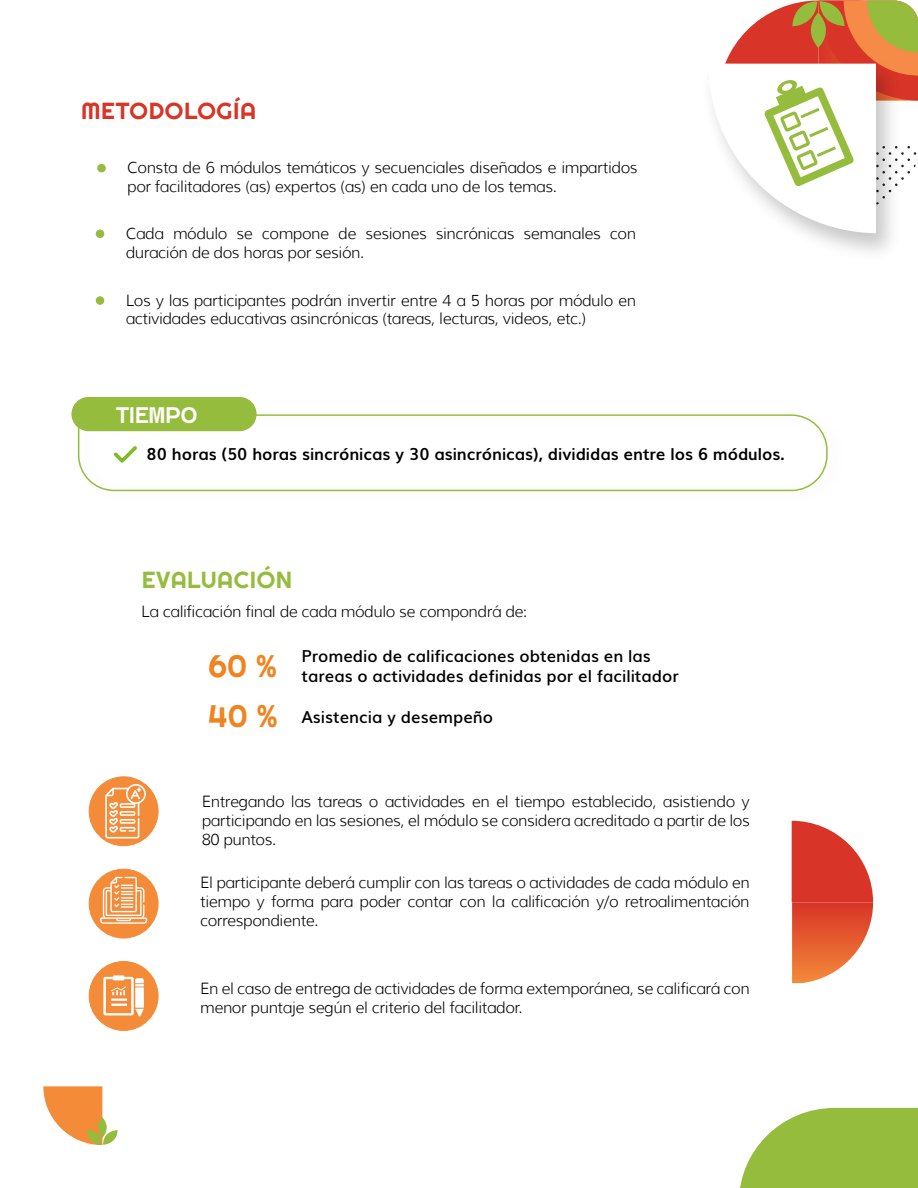
<style>
.page{position:relative;width:918px;height:1188px;background:#fff}
.page>*{position:absolute;margin:0;border:0;box-sizing:border-box;transform-origin:0 0}
.t1{font:31.2px/50.4px "Righteous";color:#f08421}
.t2{font:23.25px "Righteous";letter-spacing:.025em;color:#d83427}
.t3{font:23.25px "Righteous";letter-spacing:.025em;color:#95bc3d}
.t4{font:700 22.5px "Acworth";color:#fff}
.t5{font:600 16.5px/19.8px "Muli";color:#000}
.t6{font:700 16.5px "Muli";color:#000}
.t7{font:300 15.75px/18.9px "Muli";letter-spacing:-.025em;color:#000}
</style>
<div class="page">
<div style="left:97px;top:164px;width:9px;height:8px;background:#95bc3d;border-radius:50%"></div>
<div style="left:96px;top:230px;width:8px;height:8px;background:#95bc3d;border-radius:50%"></div>
<div style="left:96px;top:296px;width:8px;height:9px;background:#95bc3d;border-radius:50%"></div>
<div style="left:89px;top:777px;width:69px;height:69px;background:#f38b39;border-radius:50%"></div>
<div style="left:89px;top:776px;width:69px;height:70px;border:1px solid #f38b39;border-radius:50%"></div>
<div style="left:89px;top:869px;width:69px;height:69px;background:#f38b39;border-radius:50%"></div>
<div style="left:89px;top:869px;width:69px;height:69px;border:1px solid #f38b39;border-radius:50%"></div>
<svg style="left:100px;top:877px;width:47px;height:47px"></svg>
<svg style="left:105px;top:784px;width:41px;height:54px"></svg>
<div style="left:89px;top:962px;width:69px;height:68px;background:#f38b39;border-radius:50%"></div>
<div style="left:89px;top:961px;width:69px;height:70px;border:1px solid #f38b39;border-radius:50%"></div>
<svg style="left:103px;top:975px;width:41px;height:41px"></svg>
<svg style="left:707px;top:0;width:211px;height:233px"></svg>
<svg style="left:792px;top:821px;width:81px;height:162px"></svg>
<svg style="left:43px;top:1086px;width:75px;height:59px"></svg>
<svg style="left:740px;top:1108px;width:178px;height:80px;background:#a2c456"></svg>
<svg style="left:77px;top:414px;width:751px;height:78px"></svg>
<svg style="left:113px;top:445px;width:25px;height:19px"></svg>
<div style="left:71px;top:397px;width:186px;height:34px;background:#95bc3d;border-radius:17px"></div>
<h2 class="t2" style="left:81px;top:97px;width:176px">METODOLOGÍA</h2>
<p class="t7" style="left:127px;top:158px;width:512px">Consta de 6 módulos temáticos y secuenciales diseñados e impartidos por facilitadores (as) expertos (as) en cada uno de los temas.</p>
<p class="t7" style="left:126px;top:224px;width:512px">Cada módulo se compone de sesiones sincrónicas semanales con duración de dos horas por sesión.</p>
<p class="t7" style="left:126px;top:291px;width:512px">Los y las participantes podrán invertir entre 4 a 5 horas por módulo en actividades educativas asincrónicas (tareas, lecturas, videos, etc.)</p>
<h3 class="t4" style="left:116px;top:402px;width:82px">TIEMPO</h3>
<p class="t6" style="left:147px;top:441px;width:640px">80 horas (50 horas sincrónicas y 30 asincrónicas), divididas entre los 6 módulos.</p>
<h2 class="t3" style="left:142px;top:565px;width:152px">EVALUACIÓN</h2>
<p class="t7" style="left:141px;top:602px;width:388px">La calificación final de cada módulo se compondrá de:</p>
<h1 class="t1" style="left:208px;top:640px;width:71px">60 %<br>40 %</h1>
<p class="t5" style="left:301px;top:645px;width:379px">Promedio de calificaciones obtenidas en las tareas o actividades definidas por el facilitador</p>
<p class="t5" style="left:301px;top:706px;width:193px">Asistencia y desempeño</p>
<p class="t7" style="left:202px;top:792px;width:549px;text-align:justify">Entregando las tareas o actividades en el tiempo establecido, asistiendo y participando en las sesiones, el módulo se considera acreditado a partir de los 80 puntos.</p>
<p class="t7" style="left:200px;top:873px;width:551px;text-align:justify">El participante deberá cumplir con las tareas o actividades de cada módulo en tiempo y forma para poder contar con la calificación y/o retroalimentación correspondiente.</p>
<p class="t7" style="left:200px;top:979px;width:551px">En el caso de entrega de actividades de forma extemporánea, se calificará con menor puntaje según el criterio del facilitador.</p>
</div>
